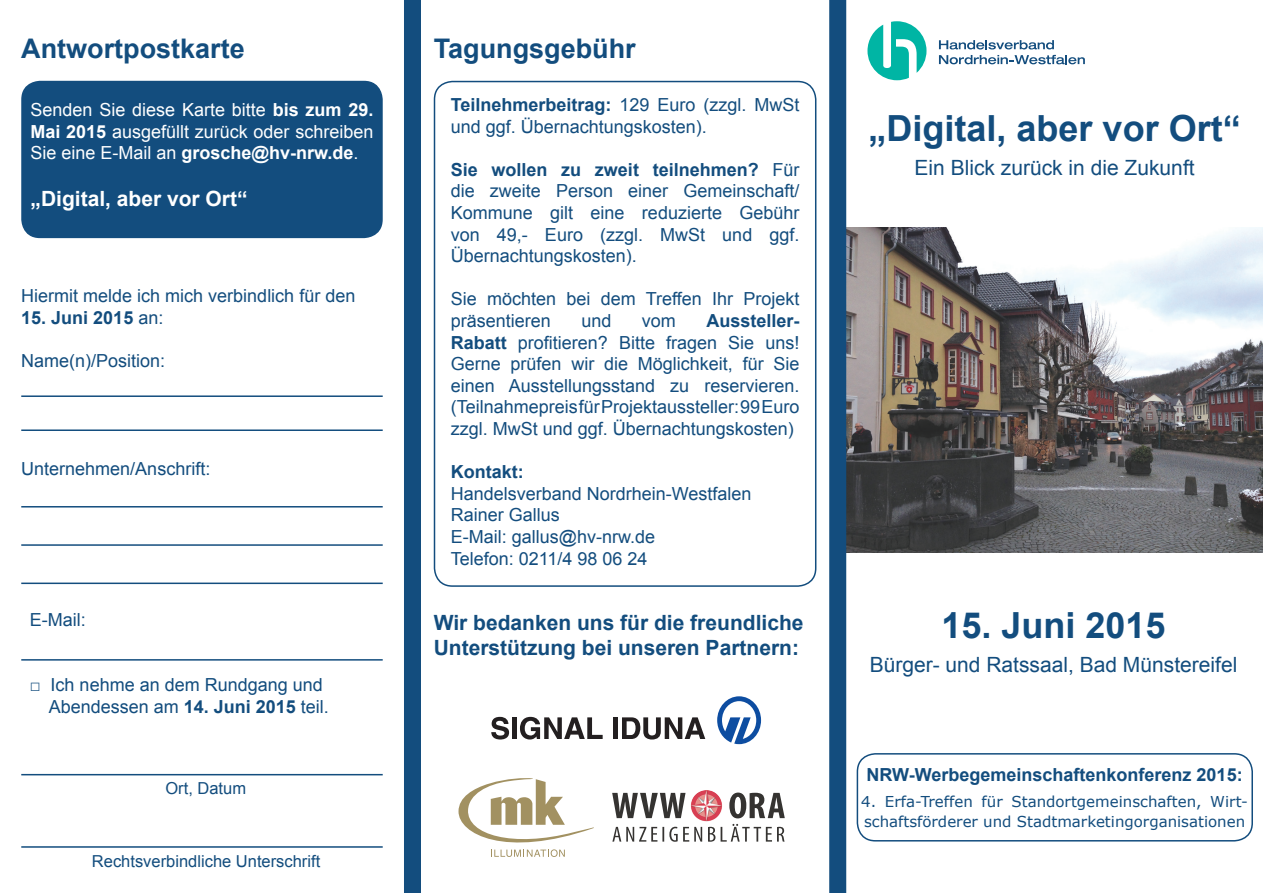
<style>
.page{position:relative;width:1263px;height:893px;background:#fff}
.page>*{position:absolute;margin:0;border:0;box-sizing:border-box;transform-origin:0 0}
.t1{font:700 36px "Arial";color:#134d7e}
.t2{font:700 27px "Arial";color:#134d7e}
.t3{font:700 21px/25.2px "Arial";color:#134d7e}
.t4{font:21px "Arial";color:#134d7e}
.t5{font:700 21px "Arial";color:#fff}
.t6{font:18px/21.6px "Arial";color:#134d7e}
.t7{font:18px/21.6px "Arial";color:#fff;text-align:justify}
.t8{font:700 18px "Arial";color:#134d7e}
.t9{font:16.5px "Arial";color:#134d7e}
.t10{font:15px/19.8px "Verdana";color:#134d7e}
.s1{font-weight:700}
.s2{font-weight:400}
</style>
<div class="page">
<img style="left:846px;top:227px;width:417px;height:326px">
<div style="left:22px;top:82px;width:360px;height:155px;background:#134d7e;border-radius:18px"></div>
<div style="left:21px;top:81px;width:362px;height:157px;border:2px solid #134d7e;border-radius:18px"></div>
<hr style="left:21px;top:506px;width:362px;height:1px;background:#134d7e">
<hr style="left:21px;top:395px;width:362px;height:2px;background:#134d7e">
<hr style="left:21px;top:429px;width:362px;height:2px;background:#134d7e">
<hr style="left:21px;top:544px;width:362px;height:2px;background:#134d7e">
<hr style="left:21px;top:583px;width:362px;height:1px;background:#134d7e">
<hr style="left:21px;top:659px;width:362px;height:2px;background:#134d7e">
<hr style="left:21px;top:774px;width:362px;height:1px;background:#134d7e">
<hr style="left:21px;top:846px;width:362px;height:2px;background:#134d7e">
<svg style="left:867px;top:21px;width:59px;height:59px"></svg>
<svg style="left:939px;top:40px;width:115px;height:9px"></svg>
<svg style="left:939px;top:55px;width:146px;height:9px"></svg>
<div style="left:857px;top:753px;width:396px;height:88px;border:2px solid #134d7e;border-radius:18px"></div>
<div style="left:404px;top:0;width:17px;height:893px;background:#134d7e"></div>
<svg style="left:458px;top:778px;width:136px;height:79px"></svg>
<svg style="left:612px;top:824px;width:173px;height:18px"></svg>
<svg style="left:729px;top:792px;width:56px;height:26px"></svg>
<svg style="left:612px;top:793px;width:73px;height:25px"></svg>
<img style="left:691px;top:790px;width:31px;height:32px;border-radius:16px">
<div style="left:434px;top:81px;width:382px;height:506px;border:2px solid #134d7e;border-radius:18px"></div>
<div style="left:829px;top:0;width:17px;height:893px;background:#134d7e"></div>
<svg style="left:491px;top:717px;width:18px;height:22px"></svg>
<div style="left:512px;top:717px;width:5px;height:22px;background:#231f20"></div>
<svg style="left:520px;top:717px;width:83px;height:22px"></svg>
<div style="left:613px;top:717px;width:5px;height:22px;background:#231f20"></div>
<svg style="left:622px;top:717px;width:83px;height:22px"></svg>
<svg style="left:717px;top:696px;width:44px;height:48px"></svg>
<h2 class="t2" style="left:21px;top:30px;width:225px">Antwortpostkarte</h2>
<p class="t7" style="left:31px;top:99px;width:344px">Senden Sie diese Karte bitte <span class="s1">bis zum 29.<br>Mai 2015</span> ausgefüllt zurück oder schreiben Sie eine E-Mail an <span class="s1">grosche@hv-nrw.de</span>.</p>
<p class="t5" style="left:31px;top:185px;width:219px">„Digital, aber vor Ort“</p>
<p class="t6" style="left:21px;top:285px;width:336px">Hiermit melde ich mich verbindlich für den</p>
<p class="t8" style="left:21px;top:306px;width:144px">15. Juni 2015 <span class="s2">an:</span></p>
<p class="t6" style="left:21px;top:350px;width:146px">Name(n)/Position:</p>
<p class="t6" style="left:21px;top:458px;width:191px">Unternehmen/Anschrift:</p>
<p class="t6" style="left:30px;top:609px;width:57px">E-Mail:</p>
<p class="t6" style="left:49px;top:674px;width:282px;text-indent:-19px">□ Ich nehme an dem Rundgang und<br>Abendessen am <span class="s1">14. Juni 2015</span> teil.</p>
<p class="t9" style="left:165px;top:778px;width:82px">Ort, Datum</p>
<p class="t9" style="left:92px;top:850px;width:230px">Rechtsverbindliche Unterschrift</p>
<h2 class="t2" style="left:434px;top:30px;width:204px">Tagungsgebühr</h2>
<p class="t6" style="left:451px;top:94px;width:350px"><span class="s1">Teilnehmerbeitrag:</span> 129 Euro (zzgl. MwSt und ggf. Übernachtungskosten).</p>
<p class="t6" style="left:451px;top:159px;width:350px;text-align:justify"><span class="s1">Sie wollen zu zweit teilnehmen?</span> Für die zweite Person einer Gemeinschaft/ Kommune gilt eine reduzierte Gebühr von 49,- Euro (zzgl. MwSt und ggf.<br>Übernachtungskosten).</p>
<p class="t6" style="left:451px;top:288px;width:350px">Sie möchten bei dem Treffen Ihr Projekt präsentieren</p>
<p class="t6" style="left:581px;top:310px;width:32px">und</p>
<p class="t6" style="left:642px;top:310px;width:36px">vom</p>
<p class="t6" style="left:451px;top:310px;width:350px;text-align:justify;text-indent:256px"><span class="s1">Aussteller-Rabatt</span> profitieren? Bitte fragen Sie uns!<br>Gerne prüfen wir die Möglichkeit, für Sie einen Ausstellungsstand zu reservieren. (Teilnahmepreis für Projektaussteller: 99 Euro zzgl. MwSt und ggf. Übernachtungskosten)</p>
<p class="t8" style="left:451px;top:460px;width:74px">Kontakt:</p>
<p class="t6" style="left:451px;top:483px;width:302px">Handelsverband Nordrhein-Westfalen<br>Rainer Gallus<br>E-Mail: gallus@hv-nrw.de<br>Telefon: 0211/4 98 06 24</p>
<p class="t3" style="left:434px;top:610px;width:371px">Wir bedanken uns für die freundliche<br>Unterstützung bei unseren Partnern:</p>
<h1 class="t1" style="left:868px;top:104px;width:374px">„Digital, aber vor Ort“</h1>
<p class="t4" style="left:914px;top:153px;width:282px">Ein Blick zurück in die Zukunft</p>
<h1 class="t1" style="left:941px;top:602px;width:226px">15. Juni 2015</h1>
<p class="t4" style="left:870px;top:651px;width:369px">Bürger- und Ratssaal, Bad Münstereifel</p>
<p class="t8" style="left:866px;top:762px;width:378px">NRW-Werbegemeinschaftenkonferenz 2015:</p>
<p class="t10" style="left:861px;top:792px;width:388px">4. Erfa-Treffen für Standortgemeinschaften, Wirt&shy;schaftsförderer und Stadtmarketingorganisationen</p>
</div>
